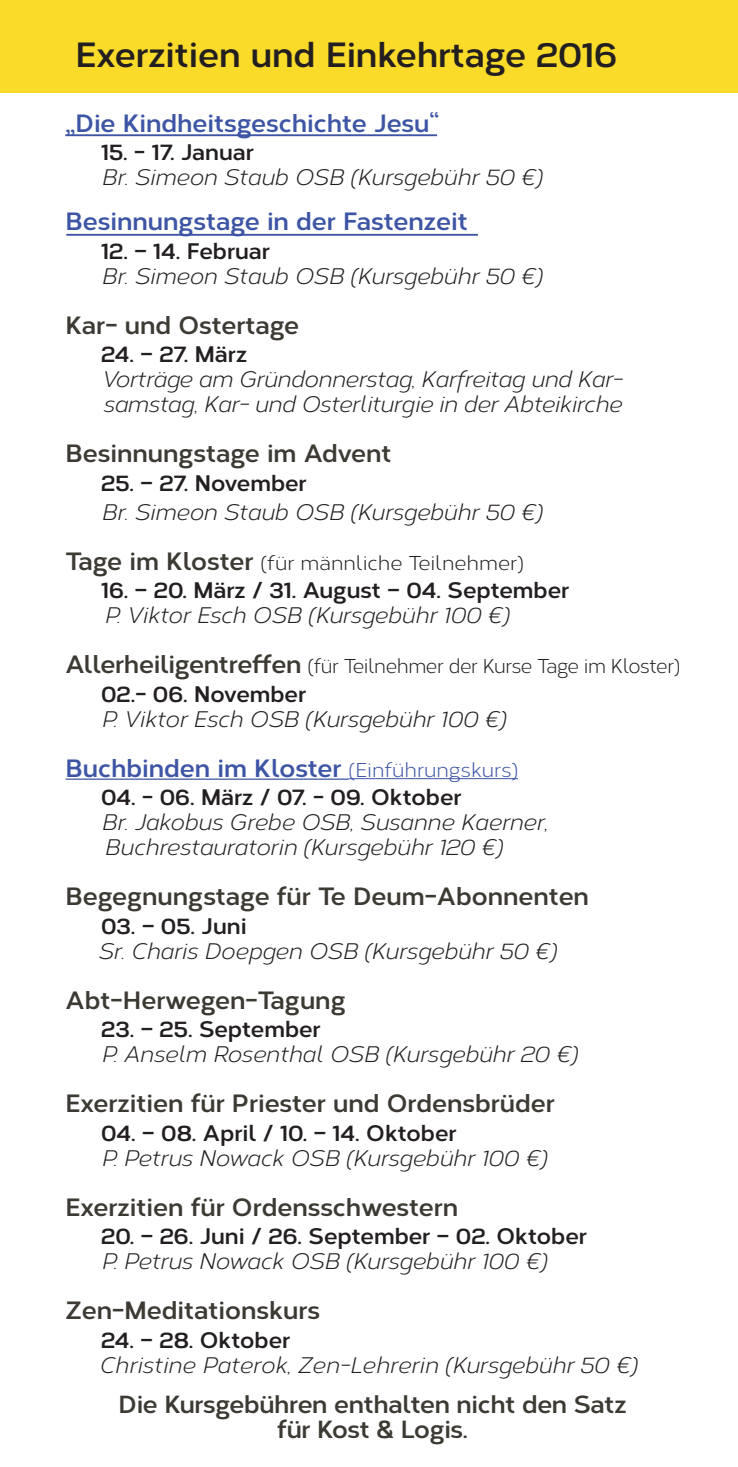
<style>
.page{position:relative;width:738px;height:1467px;background:#fff}
.page>*{position:absolute;margin:0;border:0;box-sizing:border-box;transform-origin:0 0}
.t1{font:700 35px "Corbert";color:#231f20}
.t2{font:700 25px "Corbert";color:#3c3a33}
.t3{font:700 25px "Corbert";color:#3d55a4}
.t4{font:700 24.75px/25px "Corbert";letter-spacing:-.01em;color:#3c3a33;text-align:center}
.t5{font:italic 22.5px/25px "Corbert";letter-spacing:-.01em;color:#231f20}
.t6{font:700 22.5px "Corbert";color:#231f20}
.t7{font:20px "Corbert";letter-spacing:-.02em;color:#231f20}
.t8{font:20px "Corbert";color:#231f20}
.s1{font-weight:700;font-size:25px;color:#3c3a33}
.s2{font-weight:400;font-size:20px}
</style>
<div class="page">
<div style="left:0;top:0;width:737px;height:92px;background:#fadb29"></div>
<hr style="left:66px;top:778px;width:282px;height:2px;background:#3d55a4">
<hr style="left:348px;top:778px;width:169px;height:1px;background:#3d55a4">
<hr style="left:65px;top:134px;width:372px;height:2px;background:#3d55a4">
<hr style="left:66px;top:234px;width:411px;height:2px;background:#3d55a4">
<h1 class="t1" style="left:76px;top:27px;width:542px">Exerzitien und Einkehrtage 2016</h1>
<p class="t3" style="left:66px;top:104px;width:375px">„Die Kindheitsgeschichte Jesu“</p>
<p class="t6" style="left:101px;top:135px;width:154px">15. - 17. Januar</p>
<p class="t5" style="left:101px;top:164px;width:442px">Br. Simeon Staub OSB (Kursgebühr 50 €)</p>
<p class="t3" style="left:66px;top:202px;width:403px">Besinnungstage in der Fastenzeit</p>
<p class="t6" style="left:101px;top:234px;width:170px">12. – 14. Februar</p>
<p class="t5" style="left:101px;top:262px;width:442px">Br. Simeon Staub OSB (Kursgebühr 50 €)</p>
<p class="t2" style="left:66px;top:306px;width:235px">Kar- und Ostertage</p>
<p class="t6" style="left:101px;top:337px;width:147px">24. – 27. März</p>
<p class="t5" style="left:101px;top:366px;width:522px">Vorträge am Gründonnerstag, Karfreitag und Kar&shy;samstag, Kar- und Osterliturgie in der Abteikirche</p>
<p class="t2" style="left:66px;top:434px;width:327px">Besinnungstage im Advent</p>
<p class="t6" style="left:101px;top:466px;width:207px">25. – 27. November</p>
<p class="t5" style="left:101px;top:498px;width:442px">Br. Simeon Staub OSB (Kursgebühr 50 €)</p>
<p class="t8" style="left:66px;top:548px;width:459px"><span class="s1">Tage im Kloster</span> (für männliche Teilnehmer)</p>
<p class="t6" style="left:101px;top:573px;width:469px">16. – 20. März / 31. August – 04. September</p>
<p class="t5" style="left:104px;top:601px;width:405px">P. Viktor Esch OSB (Kursgebühr 100 €)</p>
<p class="t7" style="left:66px;top:652px;width:615px"><span class="s1">Allerheiligentreffen</span> (für Teilnehmer der Kurse Tage im Kloster)</p>
<p class="t6" style="left:101px;top:676px;width:206px">02.- 06. November</p>
<p class="t5" style="left:101px;top:705px;width:405px">P. Viktor Esch OSB (Kursgebühr 100 €)</p>
<p class="t3" style="left:66px;top:748px;width:453px">Buchbinden im Kloster <span class="s2">(Einführungskurs)</span></p>
<p class="t6" style="left:101px;top:780px;width:362px">04. - 06. März / 07. - 09. Oktober</p>
<p class="t5" style="left:101px;top:809px;width:447px">Br. Jakobus Grebe OSB, Susanne Kaerner,<br>Buchrestauratorin (Kursgebühr 120 €)</p>
<p class="t2" style="left:66px;top:877px;width:524px">Begegnungstage für Te Deum-Abonnenten</p>
<p class="t6" style="left:101px;top:908px;width:147px">03. – 05. Juni</p>
<p class="t5" style="left:98px;top:937px;width:459px">Sr. Charis Doepgen OSB (Kursgebühr 50 €)</p>
<p class="t2" style="left:66px;top:981px;width:281px">Abt-Herwegen-Tagung</p>
<p class="t6" style="left:101px;top:1012px;width:221px">23. – 25. September</p>
<p class="t5" style="left:101px;top:1041px;width:477px">P. Anselm Rosenthal OSB (Kursgebühr 20 €)</p>
<p class="t2" style="left:66px;top:1084px;width:490px">Exerzitien für Priester und Ordensbrüder</p>
<p class="t6" style="left:101px;top:1115px;width:357px">04. – 08. April / 10. – 14. Oktober</p>
<p class="t5" style="left:101px;top:1144px;width:446px">P. Petrus Nowack OSB (Kursgebühr 100 €)</p>
<p class="t2" style="left:66px;top:1188px;width:394px">Exerzitien für Ordensschwestern</p>
<p class="t6" style="left:101px;top:1219px;width:487px">20. – 26. Juni / 26. September – 02. Oktober</p>
<p class="t5" style="left:101px;top:1248px;width:446px">P. Petrus Nowack OSB (Kursgebühr 100 €)</p>
<p class="t2" style="left:66px;top:1291px;width:256px">Zen-Meditationskurs</p>
<p class="t6" style="left:101px;top:1323px;width:190px">24. – 28. Oktober</p>
<p class="t5" style="left:99px;top:1351px;width:539px">Christine Paterok, Zen-Lehrerin (Kursgebühr 50 €)</p>
<p class="t4" style="left:118px;top:1390px;width:509px">Die Kursgebühren enthalten nicht den Satz für Kost &amp; Logis.</p>
</div>
